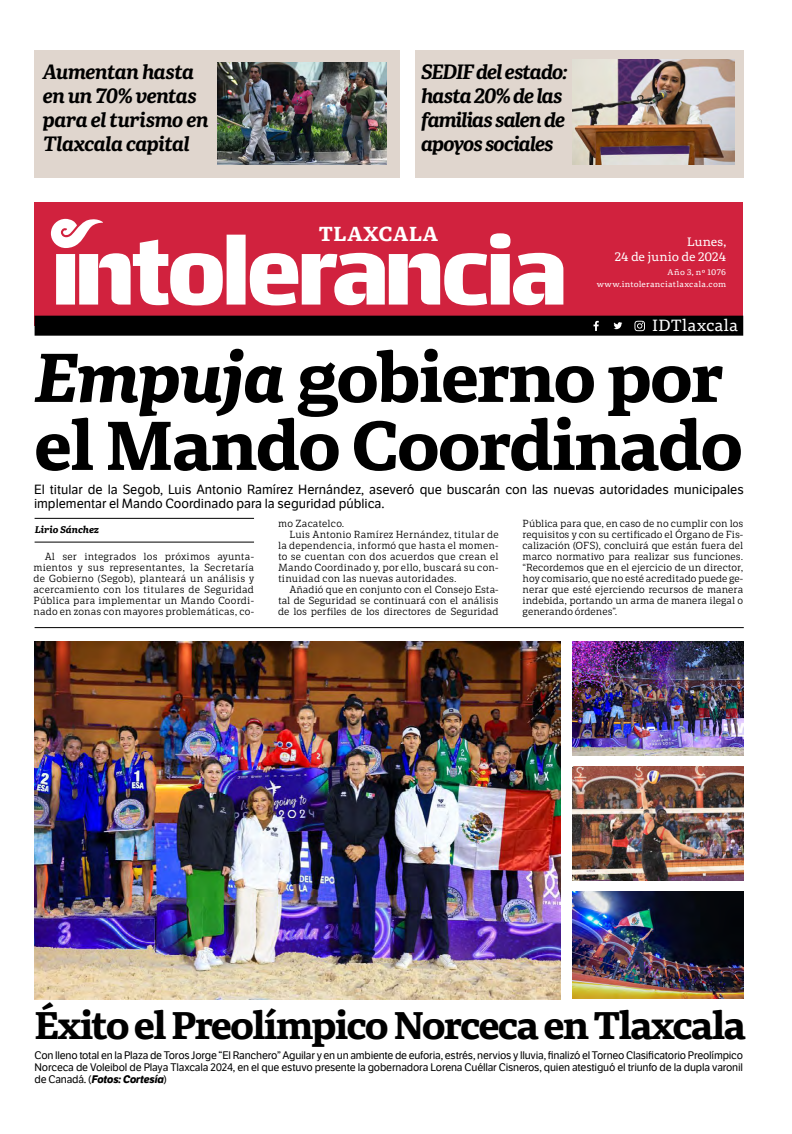
<style>
.page{position:relative;width:792px;height:1134px;background:#fff}
.page>*{position:absolute;margin:0;border:0;box-sizing:border-box;transform-origin:0 0}
.t1{font:700 68px/68px "Portada Text";letter-spacing:-.03em;color:#000}
.t2{font:700 38px "Portada Text";letter-spacing:-.05em;color:#000}
.t3{font:italic 700 20px/24px "Portada";letter-spacing:-.04em;color:#000}
.t4{font:700 20px "Portada Text";letter-spacing:.025em;color:#fff}
.t5{font:16px "Portada Text";letter-spacing:-.01em;color:#fff}
.t6{font:13px/14px "LFT Etica";color:#000}
.t7{font:12px/15px "Portada Text";letter-spacing:-.015em;color:#fff;text-align:right}
.t8{font:10.7px/12px "LFT Etica";letter-spacing:-.02em;color:#000;text-align:justify}
.t9{font:10px/11px "LFT Etica Sheriff";letter-spacing:.005em;color:#000;text-align:justify}
.t10{font:italic 700 9.5px "Portada Text";letter-spacing:-.01em;color:#000}
.t11{font:8px/12px "Portada Text";letter-spacing:.025em;color:#fff;text-align:right}
.s1{font-style:italic}
.s2{font-weight:700;font-style:italic}
</style>
<div class="page">
<div style="left:35px;top:202px;width:708px;height:124px;background:#d1223e"></div>
<div style="left:35px;top:316px;width:708px;height:20px;background:#000"></div>
<div style="left:227px;top:235px;width:19px;height:70px;background:#fff"></div>
<svg style="left:250px;top:233px;width:313px;height:72px"></svg>
<svg style="left:51px;top:218px;width:172px;height:87px"></svg>
<div style="left:415px;top:50px;width:329px;height:127px;background:#e0d6ce"></div>
<hr style="left:35px;top:518px;width:219px;height:1px;background:#000">
<hr style="left:35px;top:542px;width:219px;height:1px;background:#000">
<svg style="left:594px;top:321px;width:5px;height:10px"></svg>
<svg style="left:614px;top:322px;width:8px;height:7px"></svg>
<svg style="left:632px;top:318px;width:16px;height:16px"></svg>
<svg style="left:634px;top:321px;width:11px;height:10px"></svg>
<div style="left:35px;top:50px;width:365px;height:127px;background:#e0d6ce"></div>
<img style="left:217px;top:62px;width:170px;height:102px">
<img style="left:572px;top:59px;width:163px;height:105px">
<hr style="left:35px;top:627px;width:709px;height:1px;background:#000">
<img style="left:35px;top:641px;width:526px;height:359px">
<img style="left:572px;top:641px;width:171px;height:115px">
<img style="left:572px;top:766px;width:171px;height:114px">
<img style="left:572px;top:891px;width:171px;height:108px">
<h3 class="t3" style="left:43px;top:59px;width:167px">Aumentan hasta en un 70% ventas para el turismo en<br>Tlaxcala capital</h3>
<h3 class="t3" style="left:421px;top:59px;width:148px">SEDIF del estado: hasta 20% de las familias salen de apoyos sociales</h3>
<h3 class="t4" style="left:319px;top:219px;width:121px">TLAXCALA</h3>
<p class="t7" style="left:615px;top:234px;width:113px">Lunes,<br>24 de junio de 2024</p>
<p class="t11" style="left:597px;top:266px;width:131px">Año 3, nº 1076 www.intoleranciatlaxcala.com</p>
<h3 class="t5" style="left:652px;top:315px;width:88px">IDTlaxcala</h3>
<h1 class="t1" style="left:34px;top:342px;width:711px"><span class="s1">Empuja</span> gobierno por el Mando Coordinado</h1>
<h3 class="t6" style="left:34px;top:482px;width:711px">El titular de la Segob, Luis Antonio Ramírez Hernández, aseveró que buscarán con las nuevas autoridades municipales implementar el Mando Coordinado para la seguridad pública.</h3>
<p class="t10" style="left:35px;top:522px;width:66px">Lirio Sánchez</p>
<p class="t9" style="left:33px;top:551px;width:222px;text-indent:11px">Al ser integrados los próximos ayunta&shy;mientos y sus representantes, la Secretaría de Gobierno (Segob), planteará un análisis y acercamiento con los titulares de Seguridad Pública para implementar un Mando Coordi&shy;nado en zonas con mayores problemáticas, co-</p>
<p class="t9" style="left:278px;top:518px;width:68px">mo Zacatelco.</p>
<p class="t9" style="left:289px;top:529px;width:211px">Luis Antonio Ramírez Hernández, titular de</p>
<p class="t9" style="left:278px;top:540px;width:222px">la dependencia, informó que hasta el momen-</p>
<p class="t9" style="left:278px;top:551px;width:222px">to se cuentan con dos acuerdos que crean el</p>
<p class="t9" style="left:278px;top:562px;width:222px">Mando Coordinado y, por ello, buscará su con-</p>
<p class="t9" style="left:278px;top:573px;width:180px">tinuidad con las nuevas autoridades.</p>
<p class="t9" style="left:289px;top:584px;width:211px">Añadió que en conjunto con el Consejo Esta-</p>
<p class="t9" style="left:278px;top:595px;width:222px">tal de Seguridad se continuará con el análisis</p>
<p class="t9" style="left:278px;top:606px;width:222px">de los perfiles de los directores de Seguridad</p>
<p class="t9" style="left:523px;top:518px;width:222px">Pública para que, en caso de no cumplir con los requisitos y con su certificado el Órgano de Fis&shy;calización (OFS), concluirá que están fuera del marco normativo para realizar sus funciones. “Recordemos que en el ejercicio de un director, hoy comisario, que no esté acreditado puede ge&shy;nerar que esté ejerciendo recursos de manera indebida, portando un arma de manera ilegal o generando órdenes”.</p>
<h2 class="t2" style="left:34px;top:997px;width:714px">Éxito el Preolímpico Norceca en Tlaxcala</h2>
<p class="t8" style="left:35px;top:1050px;width:710px">Con lleno total en la Plaza de Toros Jorge “El Ranchero” Aguilar y en un ambiente de euforia, estrés, nervios y lluvia, finalizó el Torneo Clasificatorio Preolímpico Norceca de Voleibol de Playa Tlaxcala 2024, en el que estuvo presente la gobernadora Lorena Cuéllar Cisneros, quien atestiguó el triunfo de la dupla varonil de Canadá. (<span class="s2">Fotos: Cortesía</span>)</p>
</div>
